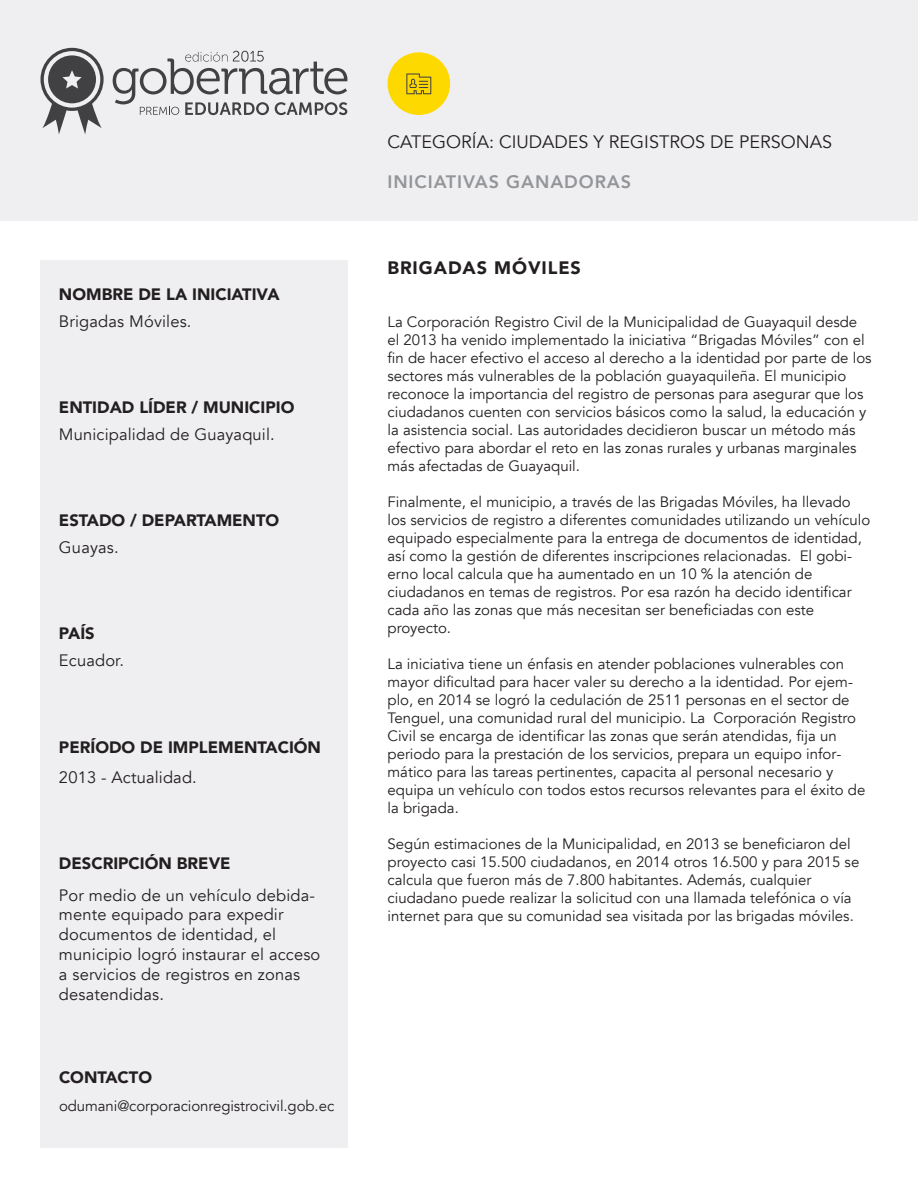
<style>
.page{position:relative;width:918px;height:1188px;background:#fff}
.page>*{position:absolute;margin:0;border:0;box-sizing:border-box;transform-origin:0 0}
.t1{font:18px "Avenir";color:#231f20}
.t2{font:800 18px "Avenir";letter-spacing:.05em;color:#939598}
.t3{font:900 18px "Avenir";letter-spacing:.05em;color:#231f20}
.t4{font:16.5px/19.8px "Avenir";letter-spacing:.01em;color:#231f20}
.t5{font:900 16.5px "Avenir";color:#231f20}
.t6{font:15px/18px "Avenir";color:#231f20}
</style>
<div class="page">
<div style="left:40px;top:261px;width:308px;height:887px;background:#efeff1"></div>
<div style="left:0;top:0;width:918px;height:220px;background:#efeff1"></div>
<svg style="left:113px;top:51px;width:234px;height:64px"></svg>
<svg style="left:40px;top:48px;width:64px;height:86px"></svg>
<div style="left:388px;top:52px;width:62px;height:63px;background:#fed900;border-radius:50%"></div>
<svg style="left:406px;top:73px;width:25px;height:21px"></svg>
<p class="t5" style="left:59px;top:280px;width:222px">NOMBRE DE LA INICIATIVA</p>
<p class="t4" style="left:59px;top:312px;width:134px">Brigadas Móviles.</p>
<p class="t5" style="left:59px;top:393px;width:237px">ENTIDAD LÍDER / MUNICIPIO</p>
<p class="t4" style="left:59px;top:425px;width:217px">Municipalidad de Guayaquil.</p>
<p class="t5" style="left:59px;top:506px;width:222px">ESTADO / DEPARTAMENTO</p>
<p class="t4" style="left:59px;top:537px;width:61px">Guayas.</p>
<p class="t5" style="left:59px;top:619px;width:37px">PAÍS</p>
<p class="t4" style="left:59px;top:651px;width:67px">Ecuador.</p>
<p class="t5" style="left:59px;top:733px;width:264px">PERÍODO DE IMPLEMENTACIÓN</p>
<p class="t4" style="left:59px;top:767px;width:139px">2013 - Actualidad.</p>
<p class="t5" style="left:59px;top:849px;width:173px">DESCRIPCIÓN BREVE</p>
<p class="t4" style="left:59px;top:885px;width:263px">Por medio de un vehículo debida&shy;mente equipado para expedir documentos de identidad, el municipio logró instaurar el acceso a servicios de registros en zonas desatendidas.</p>
<p class="t5" style="left:59px;top:1063px;width:95px">CONTACTO</p>
<p class="t6" style="left:59px;top:1097px;width:277px">odumani@corporacionregistrocivil.gob.ec</p>
<p class="t1" style="left:388px;top:131px;width:446px">CATEGORÍA: CIUDADES Y REGISTROS DE PERSONAS</p>
<p class="t2" style="left:388px;top:167px;width:245px">INICIATIVAS GANADORAS</p>
<p class="t3" style="left:388px;top:253px;width:195px">BRIGADAS MÓVILES</p>
<p class="t6" style="left:388px;top:313px;width:486px">La Corporación Registro Civil de la Municipalidad de Guayaquil desde el 2013 ha venido implementado la iniciativa “Brigadas Móviles” con el fin de hacer efectivo el acceso al derecho a la identidad por parte de los sectores más vulnerables de la población guayaquileña. El municipio reconoce la importancia del registro de personas para asegurar que los ciudadanos cuenten con servicios básicos como la salud, la educación y la asistencia social. Las autoridades decidieron buscar un método más efectivo para abordar el reto en las zonas rurales y urbanas marginales más afectadas de Guayaquil.</p>
<p class="t6" style="left:388px;top:493px;width:484px">Finalmente, el municipio, a través de las Brigadas Móviles, ha llevado los servicios de registro a diferentes comunidades utilizando un vehículo equipado especialmente para la entrega de documentos de identidad, así como la gestión de diferentes inscripciones relacionadas. El gobi&shy;erno local calcula que ha aumentado en un 10 % la atención de ciudadanos en temas de registros. Por esa razón ha decido identificar cada año las zonas que más necesitan ser beneficiadas con este proyecto.</p>
<p class="t6" style="left:388px;top:655px;width:479px">La iniciativa tiene un énfasis en atender poblaciones vulnerables con mayor dificultad para hacer valer su derecho a la identidad. Por ejem&shy;plo, en 2014 se logró la cedulación de 2511 personas en el sector de Tenguel, una comunidad rural del municipio. La Corporación Registro Civil se encarga de identificar las zonas que serán atendidas, fija un periodo para la prestación de los servicios, prepara un equipo infor&shy;mático para las tareas pertinentes, capacita al personal necesario y equipa un vehículo con todos estos recursos relevantes para el éxito de la brigada.</p>
<p class="t6" style="left:388px;top:835px;width:473px">Según estimaciones de la Municipalidad, en 2013 se beneficiaron del proyecto casi 15.500 ciudadanos, en 2014 otros 16.500 y para 2015 se calcula que fueron más de 7.800 habitantes. Además, cualquier ciudadano puede realizar la solicitud con una llamada telefónica o vía internet para que su comunidad sea visitada por las brigadas móviles.</p>
</div>
